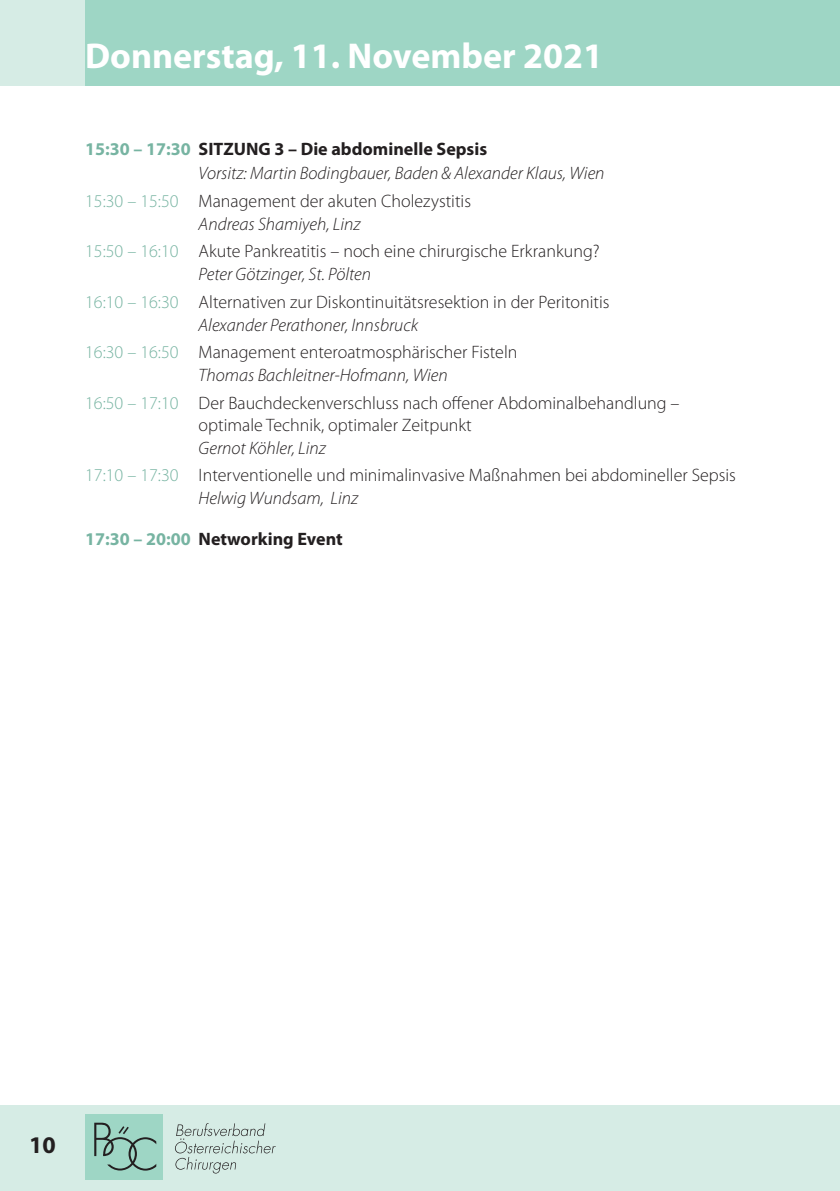
<style>
.page{position:relative;width:840px;height:1191px;background:#fff}
.page>*{position:absolute;margin:0;border:0;box-sizing:border-box;transform-origin:0 0}
.t1{font:700 36px "Myriad Pro";color:#fff}
.t2{font:700 24px "Myriad Pro";color:#231f20}
.t3{font:300 18px/22.8px "Myriad Pro";color:#231f20}
.t4{font:italic 300 18px/23.8px "Myriad Pro";color:#231f20}
.t5{font:700 18px "Myriad Pro";color:#231f20}
.s1{font-weight:700;font-style:normal;color:#77b4a2}
.s2{font-weight:700;font-style:normal}
.s3{color:#77b4a2}
.s4{font-style:italic}
</style>
<div class="page">
<div style="left:0;top:0;width:839px;height:85px;background:#d6ece5"></div>
<div style="left:85px;top:0;width:754px;height:85px;background:#9ed6c5"></div>
<div style="left:0;top:1106px;width:839px;height:85px;background:#d6ece5"></div>
<svg style="left:175px;top:1123px;width:101px;height:50px"></svg>
<div style="left:85px;top:1114px;width:77px;height:65px;background:#9ed6c5"></div>
<svg style="left:94px;top:1122px;width:62px;height:48px"></svg>
<h1 class="t1" style="left:85px;top:32px;width:519px">Donnerstag, 11. November 2021</h1>
<p class="t4" style="left:198px;top:137px;width:407px;text-indent:-113px"><span class="s1">15:30 – 17:30</span> <span class="s2">SITZUNG 3 – Die abdominelle Sepsis<br></span>Vorsitz: Martin Bodingbauer, Baden &amp; Alexander Klaus, Wien</p>
<p class="t3" style="left:85px;top:189px;width:387px;text-align:center"><span class="s3">15:30 – 15:50</span> Management der akuten Cholezystitis<br><span class="s4">Andreas Shamiyeh, Linz</span></p>
<p class="t3" style="left:198px;top:240px;width:402px;text-indent:-113px"><span class="s3">15:50 – 16:10</span> Akute Pankreatitis – noch eine chirurgische Erkrankung?<br><span class="s4">Peter Götzinger, St. Pölten</span></p>
<p class="t3" style="left:198px;top:290px;width:412px;text-indent:-113px"><span class="s3">16:10 – 16:30</span> Alternativen zur Diskontinuitätsresektion in der Peritonitis<br><span class="s4">Alexander Perathoner, Innsbruck</span></p>
<p class="t3" style="left:198px;top:341px;width:320px;text-indent:-113px"><span class="s3">16:30 – 16:50</span> Management enteroatmosphärischer Fisteln<br><span class="s4">Thomas Bachleitner-Hofmann, Wien</span></p>
<p class="t3" style="left:198px;top:391px;width:482px;line-height:22px;text-indent:-113px"><span class="s3">16:50 – 17:10</span> Der Bauchdeckenverschluss nach offener Abdominalbehandlung – optimale Technik, optimaler Zeitpunkt</p>
<p class="t3" style="left:85px;top:434px;width:652px;line-height:27.6px;text-indent:113px"><span class="s4">Gernot Köhler, Linz<br></span><span class="s3">17:10 – 17:30</span> Interventionelle und minimalinvasive Maßnahmen bei abdomineller Sepsis</p>
<p class="t4" style="left:198px;top:486px;width:161px">Helwig Wundsam, Linz</p>
<p class="t5" style="left:85px;top:527px;width:259px"><span class="s3">17:30 – 20:00</span> Networking Event</p>
<h2 class="t2" style="left:29px;top:1129px;width:28px">10</h2>
</div>
